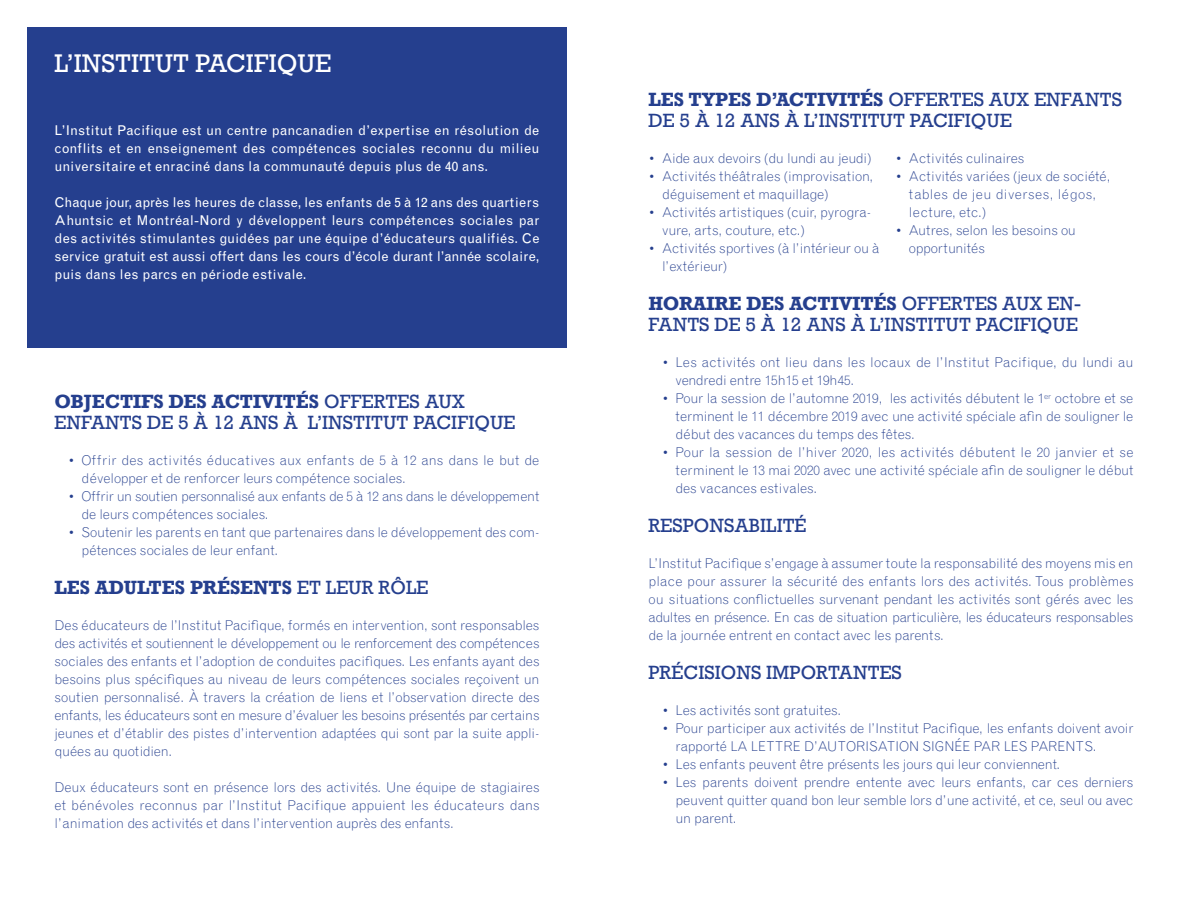
<style>
.page{position:relative;width:1188px;height:918px;background:#fff}
.page>*{position:absolute;margin:0;border:0;box-sizing:border-box;transform-origin:0 0}
.t1{font:24px "Rockwell";color:#fff}
.t2{font:18px/21px "Rockwell";color:#253f8e}
.t3{font:700 18px "Rockwell";color:#253f8e}
.t4{font:300 13.5px/18px "Grotesque";letter-spacing:-.005em;color:#253f8e}
.t5{font:13.5px/18px "Grotesque";letter-spacing:.015em;color:#fff;text-align:justify}
.t6{font:300 13.5px/18px "Grotesque";letter-spacing:-.025em;color:#253f8e}
.s1{font-weight:700}
.s2{font-weight:400}
</style>
<div class="page">
<div style="left:27px;top:27px;width:540px;height:321px;background:#253f8e"></div>
<h1 class="t1" style="left:55px;top:49px;width:279px">L’INSTITUT PACIFIQUE</h1>
<p class="t5" style="left:55px;top:122px;width:486px">L’Institut Pacifique est un centre pancanadien d’expertise en résolution de conflits et en enseignement des compétences sociales reconnu du milieu universitaire et enraciné dans la communauté depuis plus de 40 ans.</p>
<p class="t5" style="left:55px;top:194px;width:486px">Chaque jour, après les heures de classe, les enfants de 5 à 12 ans des quartiers Ahuntsic et Montréal-Nord y développent leurs compétences sociales par des activités stimulantes guidées par une équipe d’éducateurs qualifiés. Ce service gratuit est aussi offert dans les cours d’école durant l’année scolaire, puis dans les parcs en période estivale.</p>
<h2 class="t2" style="left:55px;top:391px;width:462px"><span class="s1">OBJECTIFS DES ACTIVITÉS</span> OFFERTES AUX<br>ENFANTS DE 5 À 12 ANS À L’INSTITUT PACIFIQUE</h2>
<p class="t4" style="left:82px;top:451px;width:459px;text-indent:-14px">• Offrir des activités éducatives aux enfants de 5 à 12 ans dans le but de développer et de renforcer leurs compétence sociales.</p>
<p class="t6" style="left:82px;top:487px;width:459px;text-indent:-14px">• Offrir un soutien personnalisé aux enfants de 5 à 12 ans dans le développement de leurs compétences sociales.</p>
<p class="t4" style="left:82px;top:523px;width:459px;text-indent:-14px">• Soutenir les parents en tant que partenaires dans le développement des com&shy;pétences sociales de leur enfant.</p>
<h2 class="t3" style="left:55px;top:576px;width:376px">LES ADULTES PRÉSENTS <span class="s2">ET LEUR RÔLE</span></h2>
<p class="t4" style="left:55px;top:616px;width:486px;text-align:justify">Des éducateurs de l’Institut Pacifique, formés en intervention, sont responsables des activités et soutiennent le développement ou le renforcement des compétences sociales des enfants et l’adoption de conduites pacifiques. Les enfants ayant des besoins plus spécifiques au niveau de leurs compétences sociales reçoivent un soutien personnalisé. À travers la création de liens et l’observation directe des enfants, les éducateurs sont en mesure d’évaluer les besoins présentés par certains jeunes et d’établir des pistes d’intervention adaptées qui sont par la suite appli&shy;quées au quotidien.</p>
<p class="t4" style="left:55px;top:778px;width:486px;text-align:justify">Deux éducateurs sont en présence lors des activités. Une équipe de stagiaires et bénévoles reconnus par l’Institut Pacifique appuient les éducateurs dans l’animation des activités et dans l’intervention auprès des enfants.</p>
<h2 class="t2" style="left:649px;top:90px;width:475px"><span class="s1">LES TYPES D’ACTIVITÉS</span> OFFERTES AUX ENFANTS<br>DE 5 À 12 ANS À L’INSTITUT PACIFIQUE</h2>
<p class="t6" style="left:649px;top:149px;width:224px">• Aide aux devoirs (du lundi au jeudi)</p>
<p class="t4" style="left:662px;top:167px;width:213px;text-indent:-14px">• Activités théâtrales (improvisation, déguisement et maquillage)</p>
<p class="t4" style="left:662px;top:203px;width:211px;text-indent:-14px">• Activités artistiques (cuir, pyrogra&shy;vure, arts, couture, etc.)</p>
<p class="t4" style="left:662px;top:239px;width:219px;text-indent:-14px">• Activités sportives (à l’intérieur ou à l’extérieur)</p>
<p class="t4" style="left:895px;top:149px;width:130px">• Activités culinaires</p>
<p class="t4" style="left:909px;top:167px;width:203px;text-indent:-14px">• Activités variées (jeux de société, tables de jeu diverses, légos, lecture, etc.)</p>
<p class="t4" style="left:909px;top:221px;width:168px;text-indent:-14px">• Autres, selon les besoins ou opportunités</p>
<h2 class="t2" style="left:649px;top:294px;width:434px"><span class="s1">HORAIRE DES ACTIVITÉS</span> OFFERTES AUX EN-<br>FANTS DE 5 À 12 ANS À L’INSTITUT PACIFIQUE</h2>
<p class="t4" style="left:676px;top:353px;width:459px;text-indent:-14px">• Les activités ont lieu dans les locaux de l’Institut Pacifique, du lundi au vendredi entre 15h15 et 19h45.</p>
<p class="t4" style="left:676px;top:389px;width:459px;text-align:justify;text-indent:-14px">• Pour la session de l’automne 2019, les activités débutent le 1<sup>er</sup> octobre et se terminent le 11 décembre 2019 avec une activité spéciale afin de souligner le début des vacances du temps des fêtes.</p>
<p class="t4" style="left:676px;top:443px;width:459px;text-align:justify;text-indent:-14px">• Pour la session de l’hiver 2020, les activités débutent le 20 janvier et se terminent le 13 mai 2020 avec une activité spéciale afin de souligner le début des vacances estivales.</p>
<h2 class="t2" style="left:649px;top:516px;width:160px">RESPONSABILITÉ</h2>
<p class="t4" style="left:649px;top:554px;width:486px;text-align:justify">L’Institut Pacifique s’engage à assumer toute la responsabilité des moyens mis en place pour assurer la sécurité des enfants lors des activités. Tous problèmes ou situations conflictuelles survenant pendant les activités sont gérés avec les adultes en présence. En cas de situation particulière, les éducateurs responsables de la journée entrent en contact avec les parents.</p>
<h2 class="t2" style="left:649px;top:663px;width:255px">PRÉCISIONS IMPORTANTES</h2>
<p class="t4" style="left:662px;top:701px;width:181px">• Les activités sont gratuites.</p>
<p class="t4" style="left:676px;top:719px;width:459px;text-indent:-14px">• Pour participer aux activités de l’Institut Pacifique, les enfants doivent avoir rapporté LA LETTRE D’AUTORISATION SIGNÉE PAR LES PARENTS.</p>
<p class="t4" style="left:662px;top:755px;width:400px">• Les enfants peuvent être présents les jours qui leur conviennent.</p>
<p class="t4" style="left:676px;top:773px;width:459px;text-align:justify;text-indent:-14px">• Les parents doivent prendre entente avec leurs enfants, car ces derniers peuvent quitter quand bon leur semble lors d’une activité, et ce, seul ou avec un parent.</p>
</div>
